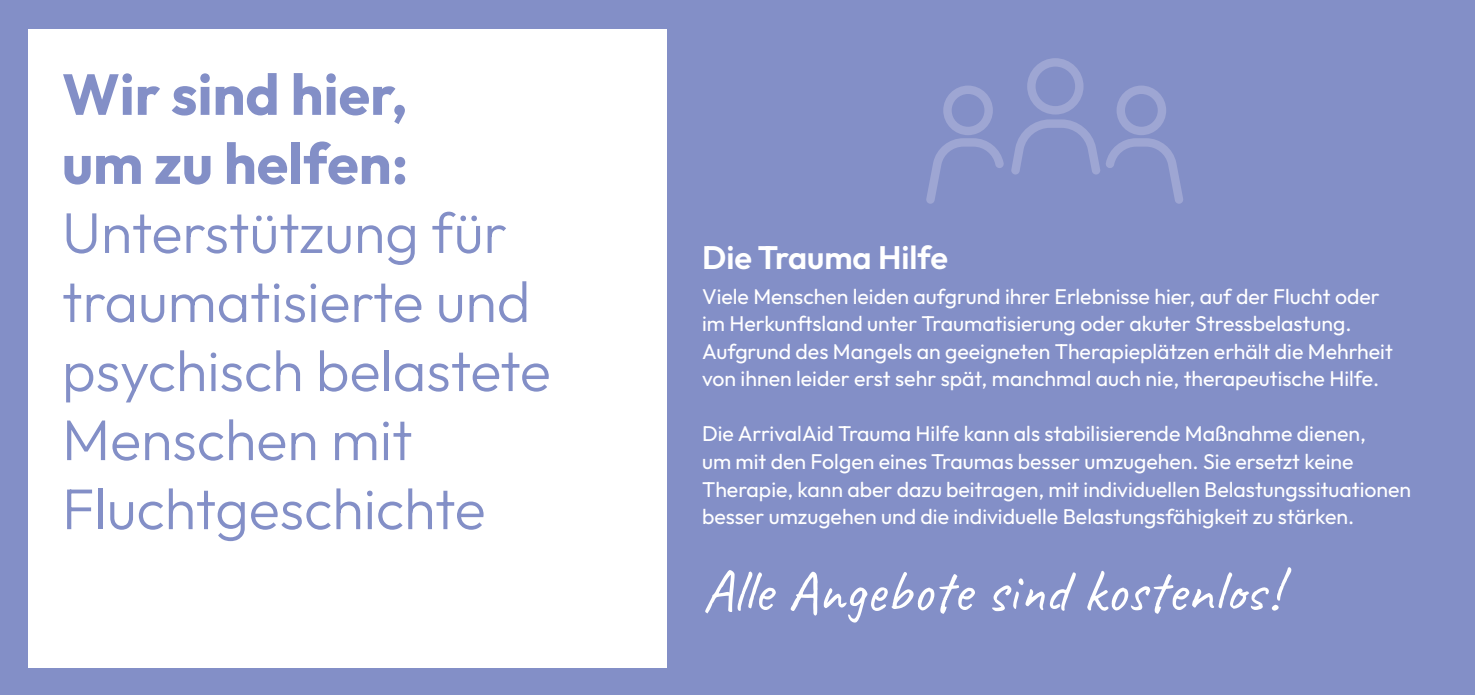
<style>
.page{position:relative;width:1475px;height:695px;background:#fff}
.page>*{position:absolute;margin:0;border:0;box-sizing:border-box;transform-origin:0 0}
.t1{font:60px "Caveat";color:#fff}
.t2{font:300 57.5px/69px "Outfit";color:#838fc7}
.t3{font:700 57.5px/69px "Outfit";color:#838fc7}
.t4{font:600 32.5px "Outfit";color:#fff}
.t5{font:21.25px/27.5px "Outfit";color:#fff}
</style>
<div class="page">
<div style="left:0;top:0;width:1474px;height:694px;background:#838fc7"></div>
<hr style="left:1474px;top:0;width:1px;height:694px;background:#e0e4f2">
<div style="left:28px;top:29px;width:638px;height:638px;background:#fff"></div>
<svg style="left:926px;top:85px;width:77px;height:119px"></svg>
<svg style="left:1011px;top:58px;width:172px;height:146px"></svg>
<h2 class="t3" style="left:62px;top:60px;width:348px">Wir sind hier, um zu helfen:</h2>
<h2 class="t2" style="left:62px;top:198px;width:490px">Unterstützung für traumatisierte und psychisch belastete<br>Menschen mit<br>Fluchtgeschichte</h2>
<h3 class="t4" style="left:702px;top:239px;width:247px">Die Trauma Hilfe</h3>
<p class="t5" style="left:702px;top:282px;width:692px">Viele Menschen leiden aufgrund ihrer Erlebnisse hier, auf der Flucht oder im Herkunftsland unter Traumatisierung oder akuter Stressbelastung.<br>Aufgrund des Mangels an geeigneten Therapieplätzen erhält die Mehrheit von ihnen leider erst sehr spät, manchmal auch nie, therapeutische Hilfe.</p>
<p class="t5" style="left:702px;top:420px;width:710px">Die ArrivalAid Trauma Hilfe kann als stabilisierende Maßnahme dienen,<br>um mit den Folgen eines Traumas besser umzugehen. Sie ersetzt keine Therapie, kann aber dazu beitragen, mit individuellen Belastungssituationen besser umzugehen und die individuelle Belastungsfähigkeit zu stärken.</p>
<h1 class="t1" style="left:702px;top:553px;width:579px">Alle Angebote sind kostenlos!</h1>
</div>
